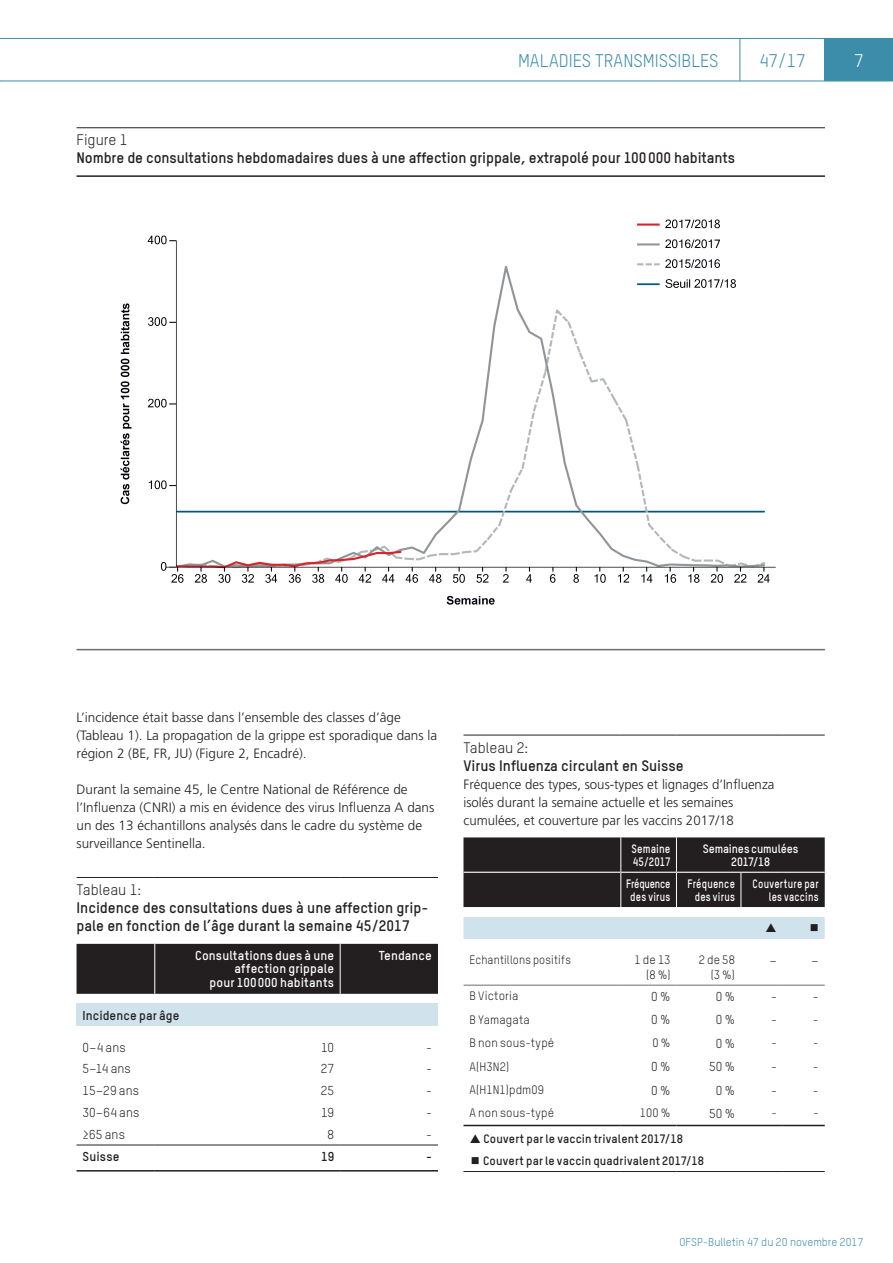
<style>
.page{position:relative;width:893px;height:1263px;background:#fff}
.page>*{position:absolute;margin:0;border:0;box-sizing:border-box;transform-origin:0 0}
.t1{font:18px "TSTAR";color:#3b8daa}
.t2{font:18px "TSTAR";color:#fff}
.t3{font:700 15px/18px "TSTAR";color:#231f20}
.t4{font:15px "TSTAR";color:#231f20}
.t5{font:300 13.5px/18px "Frutiger";color:#231f20}
.t6{font:12.75px "TSTAR";letter-spacing:.01em;color:#231f20}
.t7{font:700 12.75px/13.5px "TSTAR";letter-spacing:.01em;color:#fff;text-align:right}
.t8{font:700 12.75px "TSTAR";letter-spacing:.01em;color:#231f20}
.t9{font:12px/15px "TSTAR";letter-spacing:.01em;color:#231f20;text-align:right}
.t10{font:700 12px "TSTAR";letter-spacing:.015em;color:#231f20}
.t11{font:700 12px/13.5px "TSTAR";letter-spacing:.02em;color:#fff;text-align:right;scale:.84 1}
.t12{font:700 12px/13.5px "TSTAR";letter-spacing:-.01em;color:#fff;text-align:center;scale:.96 1}
.t13{font:12px "TSTAR";letter-spacing:.01em;color:#231f20;scale:.94 1}
.t14{font:700 12px/13.5px "TSTAR";letter-spacing:-.01em;color:#fff;text-align:center;scale:.84 1}
.t15{font:700 12px/13.5px "TSTAR";letter-spacing:.02em;color:#fff;scale:.88 1}
.t16{font:12px "Wingdings";color:#231f20}
.t17{font:11.25px "TSTAR";color:#3b8daa}
</style>
<div class="page">
<div style="left:825px;top:38px;width:68px;height:43px;background:#3b8daa"></div>
<hr style="left:0;top:38px;width:740px;height:1px;background:#3b8daa">
<hr style="left:740px;top:38px;width:85px;height:1px;background:#3b8daa">
<hr style="left:740px;top:39px;width:1px;height:42px;background:#3b8daa">
<hr style="left:0;top:81px;width:740px;height:1px;background:#3b8daa">
<hr style="left:740px;top:81px;width:85px;height:1px;background:#3b8daa">
<hr style="left:825px;top:81px;width:68px;height:1px;background:#3b8daa">
<div style="left:77px;top:944px;width:361px;height:50px;background:#231f20"></div>
<div style="left:77px;top:1004px;width:361px;height:22px;background:#d0e2ec"></div>
<svg style="left:77px;top:1145px;width:361px;height:1px"></svg>
<hr style="left:77px;top:1144px;width:78px;height:1px;background:#231f20">
<hr style="left:155px;top:1144px;width:185px;height:1px;background:#231f20">
<hr style="left:340px;top:1144px;width:98px;height:1px;background:#231f20">
<hr style="left:155px;top:944px;width:1px;height:50px;background:#fff">
<hr style="left:340px;top:944px;width:1px;height:50px;background:#fff">
<hr style="left:77px;top:1170px;width:78px;height:1px;background:#231f20">
<hr style="left:155px;top:1170px;width:185px;height:1px;background:#231f20">
<hr style="left:340px;top:1170px;width:98px;height:1px;background:#231f20">
<hr style="left:77px;top:877px;width:78px;height:1px;background:#231f20">
<hr style="left:155px;top:877px;width:185px;height:1px;background:#231f20">
<hr style="left:340px;top:877px;width:98px;height:1px;background:#231f20">
<hr style="left:77px;top:127px;width:748px;height:1px;background:#231f20">
<hr style="left:77px;top:175px;width:748px;height:2px;background:#231f20">
<hr style="left:77px;top:649px;width:748px;height:1px;background:#6c6d70">
<img style="left:120px;top:219px;width:656px;height:386px">
<div style="left:463px;top:837px;width:362px;height:70px;background:#231f20"></div>
<svg style="left:463px;top:984px;width:362px;height:143px"></svg>
<hr style="left:463px;top:872px;width:157px;height:1px;background:#fff">
<hr style="left:621px;top:872px;width:55px;height:1px;background:#fff">
<hr style="left:463px;top:735px;width:158px;height:1px;background:#231f20">
<hr style="left:621px;top:735px;width:55px;height:1px;background:#231f20">
<hr style="left:676px;top:735px;width:65px;height:1px;background:#231f20">
<hr style="left:741px;top:735px;width:42px;height:1px;background:#231f20">
<hr style="left:783px;top:735px;width:42px;height:1px;background:#231f20">
<hr style="left:463px;top:1125px;width:158px;height:1px;background:#231f20">
<hr style="left:621px;top:1125px;width:55px;height:1px;background:#231f20">
<hr style="left:676px;top:1125px;width:65px;height:1px;background:#231f20">
<hr style="left:741px;top:1125px;width:42px;height:1px;background:#231f20">
<hr style="left:783px;top:1125px;width:42px;height:1px;background:#231f20">
<hr style="left:463px;top:985px;width:158px;height:1px;background:#6c6d70">
<hr style="left:676px;top:985px;width:65px;height:1px;background:#6c6d70">
<hr style="left:621px;top:985px;width:55px;height:1px;background:#6c6d70">
<hr style="left:741px;top:985px;width:42px;height:1px;background:#6c6d70">
<hr style="left:783px;top:985px;width:42px;height:1px;background:#6c6d70">
<hr style="left:676px;top:873px;width:1px;height:34px;background:#fff">
<hr style="left:741px;top:873px;width:1px;height:34px;background:#fff">
<hr style="left:620px;top:837px;width:1px;height:35px;background:#fff">
<hr style="left:620px;top:872px;width:1px;height:35px;background:#fff">
<hr style="left:676px;top:837px;width:1px;height:35px;background:#fff">
<hr style="left:676px;top:872px;width:65px;height:1px;background:#fff">
<hr style="left:741px;top:872px;width:42px;height:1px;background:#fff">
<hr style="left:783px;top:872px;width:42px;height:1px;background:#fff">
<hr style="left:463px;top:1171px;width:158px;height:1px;background:#231f20">
<hr style="left:621px;top:1171px;width:55px;height:1px;background:#231f20">
<hr style="left:676px;top:1171px;width:65px;height:1px;background:#231f20">
<hr style="left:741px;top:1171px;width:42px;height:1px;background:#231f20">
<hr style="left:783px;top:1171px;width:42px;height:1px;background:#231f20">
<div style="left:463px;top:917px;width:362px;height:22px;background:#d0e2ec"></div>
<h1 class="t1" style="left:518px;top:49px;width:202px">MALADIES TRANSMISSIBLES</h1>
<h1 class="t1" style="left:759px;top:49px;width:48px">47/17</h1>
<h1 class="t2" style="left:854px;top:49px;width:11px">7</h1>
<p class="t4" style="left:77px;top:131px;width:53px">Figure 1</p>
<p class="t3" style="left:77px;top:149px;width:660px">Nombre de consultations hebdomadaires dues à une affection grippale, extrapolé pour 100000 habitants</p>
<p class="t5" style="left:77px;top:708px;width:362px">L’incidence était basse dans l’ensemble des classes d’âge (Tableau 1). La propagation de la grippe est sporadique dans la région 2 (BE, FR, JU) (Figure 2, Encadré).</p>
<p class="t5" style="left:77px;top:780px;width:359px">Durant la semaine 45, le Centre National de Référence de l’Influenza (CNRI) a mis en évidence des virus Influenza A dans un des 13 échantillons analysés dans le cadre du système de surveillance Sentinella.</p>
<p class="t4" style="left:77px;top:881px;width:66px">Tableau 1:</p>
<p class="t3" style="left:77px;top:898px;width:353px">Incidence des consultations dues à une affection grip&shy;pale en fonction de l’âge durant la semaine 45/2017</p>
<p class="t7" style="left:195px;top:948px;width:141px">Consultations dues à une affection grippale<br>pour 100000 habitants</p>
<p class="t7" style="left:379px;top:948px;width:55px">Tendance</p>
<p class="t8" style="left:83px;top:1007px;width:99px">Incidence par âge</p>
<p class="t6" style="left:83px;top:1039px;width:45px">0–4 ans</p>
<p class="t6" style="left:321px;top:1039px;width:15px">10</p>
<p class="t6" style="left:426px;top:1039px;width:7px">-</p>
<p class="t6" style="left:83px;top:1061px;width:50px">5–14 ans</p>
<p class="t6" style="left:321px;top:1061px;width:15px">27</p>
<p class="t6" style="left:426px;top:1061px;width:7px">-</p>
<p class="t6" style="left:83px;top:1083px;width:58px">15–29 ans</p>
<p class="t6" style="left:321px;top:1083px;width:15px">25</p>
<p class="t6" style="left:426px;top:1083px;width:7px">-</p>
<p class="t6" style="left:83px;top:1105px;width:58px">30–64 ans</p>
<p class="t6" style="left:321px;top:1105px;width:15px">19</p>
<p class="t6" style="left:426px;top:1105px;width:7px">-</p>
<p class="t6" style="left:83px;top:1127px;width:44px">≥65 ans</p>
<p class="t6" style="left:328px;top:1127px;width:8px">8</p>
<p class="t6" style="left:426px;top:1127px;width:7px">-</p>
<p class="t8" style="left:83px;top:1148px;width:38px">Suisse</p>
<p class="t8" style="left:321px;top:1148px;width:15px">19</p>
<p class="t8" style="left:426px;top:1148px;width:7px">-</p>
<p class="t4" style="left:463px;top:738px;width:66px">Tableau 2:</p>
<p class="t3" style="left:463px;top:756px;width:222px">Virus Influenza circulant en Suisse</p>
<p class="t5" style="left:463px;top:775px;width:312px">Fréquence des types, sous-types et lignages d’Influenza isolés durant la semaine actuelle et les semaines cumulées, et couverture par les vaccins 2017/18</p>
<p class="t15" style="left:631px;top:841px;width:46px">Semaine<br>45/2017</p>
<p class="t12" style="left:703px;top:841px;width:101px">Semaines cumulées<br>2017/18</p>
<p class="t14" style="left:626px;top:876px;width:54px">Fréquence des virus</p>
<p class="t11" style="left:687px;top:876px;width:58px">Fréquence des virus</p>
<p class="t11" style="left:752px;top:876px;width:80px">Couverture par les vaccins</p>
<p class="t16" style="left:810px;top:921px;width:10px">■</p>
<p class="t13" style="left:469px;top:953px;width:109px">Echantillons positifs</p>
<p class="t9" style="left:635px;top:952px;width:37px">1 de 13 (8 %)</p>
<p class="t9" style="left:699px;top:952px;width:38px">2 de 58 (3 %)</p>
<p class="t6" style="left:769px;top:952px;width:9px">–</p>
<p class="t6" style="left:811px;top:952px;width:9px">–</p>
<p class="t9" style="left:469px;top:988px;width:50px">B Victoria</p>
<p class="t6" style="left:651px;top:989px;width:21px">0 %</p>
<p class="t6" style="left:716px;top:989px;width:21px">0 %</p>
<p class="t6" style="left:771px;top:989px;width:7px">-</p>
<p class="t6" style="left:813px;top:989px;width:7px">-</p>
<p class="t9" style="left:469px;top:1012px;width:62px">B Yamagata</p>
<p class="t6" style="left:651px;top:1012px;width:21px">0 %</p>
<p class="t6" style="left:716px;top:1012px;width:21px">0 %</p>
<p class="t6" style="left:771px;top:1012px;width:7px">-</p>
<p class="t6" style="left:813px;top:1012px;width:7px">-</p>
<p class="t9" style="left:469px;top:1035px;width:86px">B non sous-typé</p>
<p class="t9" style="left:652px;top:1035px;width:20px">0 %</p>
<p class="t6" style="left:716px;top:1035px;width:21px">0 %</p>
<p class="t9" style="left:771px;top:1035px;width:7px">-</p>
<p class="t9" style="left:813px;top:1035px;width:7px">-</p>
<p class="t9" style="left:469px;top:1059px;width:41px">A(H3N2)</p>
<p class="t6" style="left:651px;top:1059px;width:21px">0 %</p>
<p class="t6" style="left:709px;top:1059px;width:27px">50 %</p>
<p class="t6" style="left:771px;top:1059px;width:7px">-</p>
<p class="t6" style="left:813px;top:1059px;width:7px">-</p>
<p class="t9" style="left:469px;top:1082px;width:76px">A(H1N1)pdm09</p>
<p class="t6" style="left:651px;top:1082px;width:21px">0 %</p>
<p class="t6" style="left:716px;top:1082px;width:21px">0 %</p>
<p class="t6" style="left:771px;top:1082px;width:7px">-</p>
<p class="t6" style="left:813px;top:1082px;width:7px">-</p>
<p class="t9" style="left:469px;top:1105px;width:86px">A non sous-typé</p>
<p class="t9" style="left:640px;top:1105px;width:32px">100 %</p>
<p class="t6" style="left:709px;top:1106px;width:27px">50 %</p>
<p class="t9" style="left:771px;top:1105px;width:7px">-</p>
<p class="t9" style="left:813px;top:1105px;width:7px">-</p>
<p class="t10" style="left:483px;top:1131px;width:201px">Couvert par le vaccin trivalent 2017/18</p>
<p class="t10" style="left:471px;top:1153px;width:235px">■ Couvert par le vaccin quadrivalent 2017/18</p>
<p class="t17" style="left:680px;top:1235px;width:185px">OFSP-Bulletin 47 du 20 novembre 2017</p>
</div>
